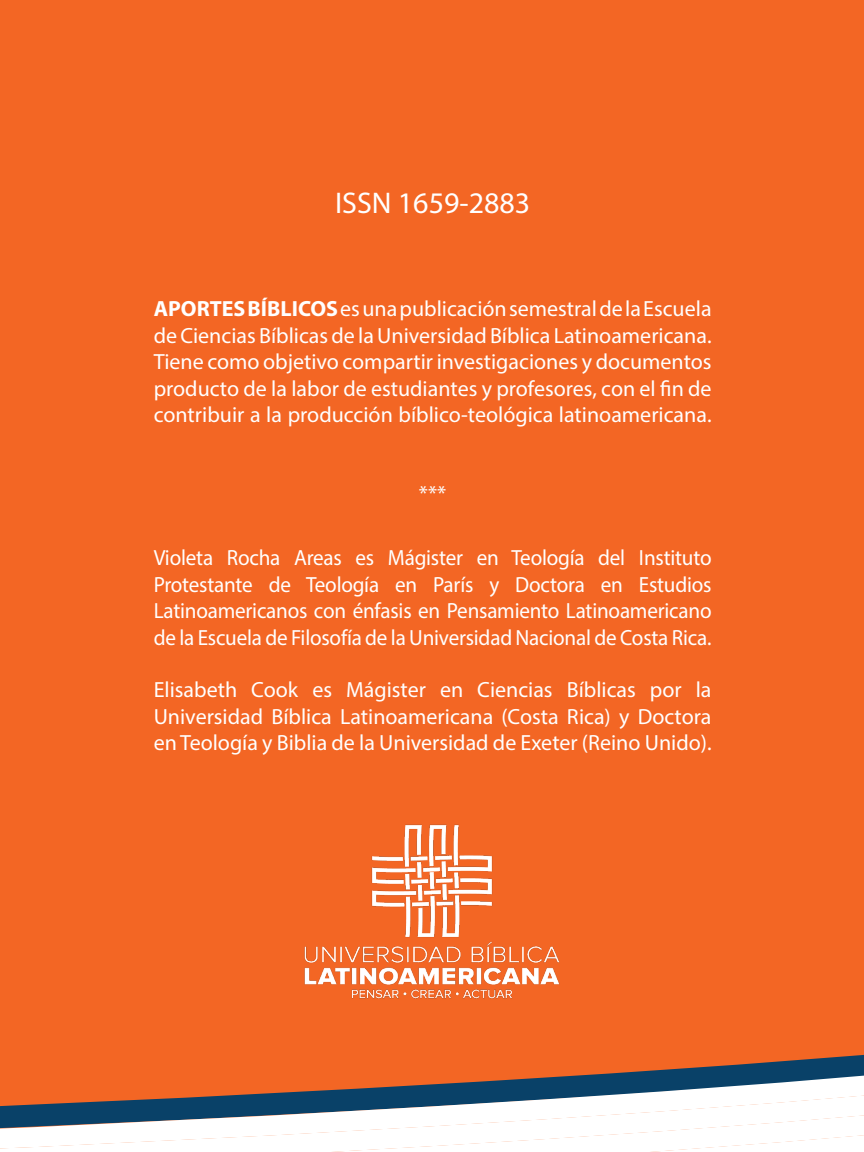
<style>
.page{position:relative;width:864px;height:1152px;background:#fff}
.page>*{position:absolute;margin:0;border:0;box-sizing:border-box;transform-origin:0 0}
.t1{font:30px "Myriad Pro";color:#fff}
.t2{font:22px/26.4px "Myriad Pro";color:#fff;text-align:justify}
.t3{font:22px/26.4px "Myriad Pro";color:#fff;text-align:justify;scale:.96 1}
.s1{font-weight:700}
</style>
<div class="page">
<div style="left:0;top:0;width:864px;height:970px;background:#f36624"></div>
<div style="left:0;top:970px;width:864px;height:19px;background:#f36624"></div>
<div style="left:0;top:989px;width:864px;height:20px;background:#f36624"></div>
<div style="left:0;top:1009px;width:864px;height:19px;background:#f36624"></div>
<div style="left:0;top:1028px;width:864px;height:20px;background:#f36624"></div>
<div style="left:0;top:1048px;width:864px;height:19px;background:#f36624"></div>
<svg style="left:0;top:1067px;width:864px;height:20px;background:#a96143"></svg>
<svg style="left:0;top:1087px;width:864px;height:19px"></svg>
<svg style="left:0;top:1106px;width:864px;height:46px"></svg>
<img style="left:301px;top:818px;width:261px;height:188px">
<h1 class="t1" style="left:335px;top:184px;width:197px">ISSN 1659-2883</h1>
<p class="t2" style="left:154px;top:295px;width:559px"><span class="s1">APORTES BÍBLICOS</span> es una publicación semestral de la Escuela de Ciencias Bíblicas de la Universidad Bíblica Latinoamericana.<br>Tiene como objetivo compartir investigaciones y documentos producto de la labor de estudiantes y profesores, con el fin de contribuir a la producción bíblico-teológica latinoamericana.</p>
<p class="t2" style="left:419px;top:480px;width:29px">***</p>
<p class="t3" style="left:154px;top:544px;width:583px">Violeta Rocha Areas es Mágister en Teología del Instituto Protestante de Teología en París y Doctora en Estudios Latinoamericanos con énfasis en Pensamiento Latinoamericano de la Escuela de Filosofía de la Universidad Nacional de Costa Rica.</p>
<p class="t2" style="left:154px;top:676px;width:559px">Elisabeth Cook es Mágister en Ciencias Bíblicas por la Universidad Bíblica Latinoamericana (Costa Rica) y Doctora en Teología y Biblia de la Universidad de Exeter (Reino Unido).</p>
</div>
